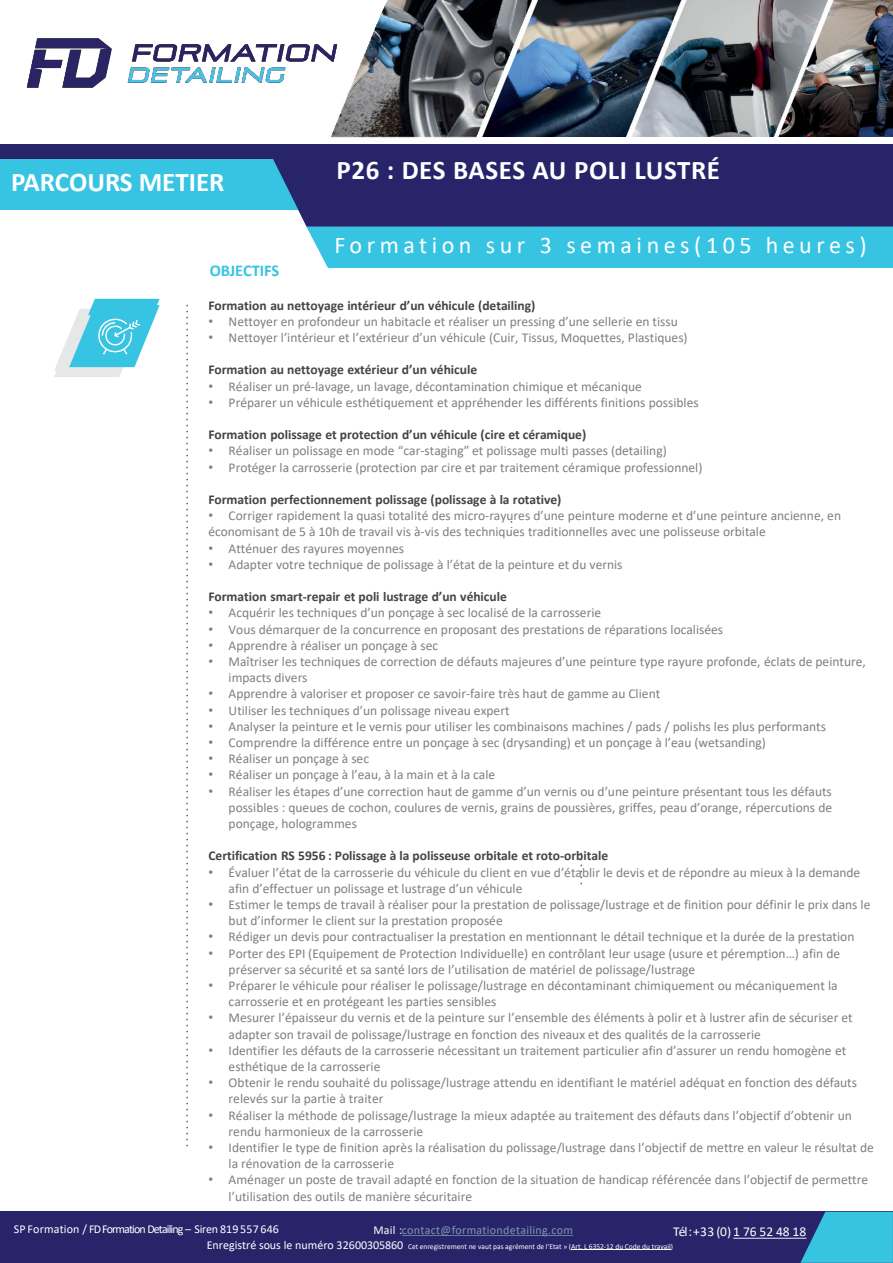
<style>
.page{position:relative;width:893px;height:1263px;background:#fff}
.page>*{position:absolute;margin:0;border:0;box-sizing:border-box;transform-origin:0 0}
.t1{font:700 27px "Calibri";letter-spacing:.01em;color:#fff}
.t2{font:24px "Calibri";letter-spacing:.19em;color:#fff}
.t3{font:700 16.5px "Calibri";letter-spacing:-.01em;color:#37c4e3}
.t4{font:13.5px/16.2px "Calibri";color:#7f7f7f}
.t5{font:700 13.5px "Calibri";letter-spacing:-.005em;color:#444}
.t6{font:13.5px "Calibri";letter-spacing:.005em;color:#fff}
.t7{font:12px "Calibri";letter-spacing:-.025em;color:#fff}
.t8{font:12px "Calibri";letter-spacing:.025em;color:#8496b0}
.t9{font:7.5px "Calibri";color:#fff}
.s1{font-family:"Arial"}
.s2{font-size:12px}
.s3{color:#fff}
</style>
<div class="page">
<svg style="left:186px;top:305px;width:2px;height:842px"></svg>
<img style="left:833px;top:0;width:59px;height:137px">
<img style="left:686px;top:0;width:147px;height:137px">
<img style="left:537px;top:0;width:149px;height:137px">
<img style="left:363px;top:0;width:174px;height:138px">
<img style="left:26px;top:38px;width:337px;height:100px">
<div style="left:0;top:159px;width:535px;height:51px;background:#37c4e3"></div>
<div style="left:306px;top:226px;width:586px;height:42px;background:#37c4e3"></div>
<div style="left:273px;top:159px;width:619px;height:67px;background:#27246a"></div>
<div style="left:0;top:144px;width:892px;height:15px;background:#27246a"></div>
<svg style="left:54px;top:299px;width:106px;height:78px"></svg>
<svg style="left:580px;top:853px;width:2px;height:32px"></svg>
<div style="left:0;top:1212px;width:892px;height:51px;background:#27246a"></div>
<hr style="left:571px;top:1250px;width:99px;height:1px;background:#fff">
<svg style="left:402px;top:1235px;width:171px;height:1px"></svg>
<svg style="left:733px;top:1212px;width:159px;height:51px"></svg>
<h1 class="t1" style="left:11px;top:163px;width:215px">PARCOURS METIER</h1>
<h2 class="t1" style="left:336px;top:151px;width:385px">P26 : DES BASES AU POLI LUSTRÉ</h2>
<p class="t2" style="left:334px;top:228px;width:534px">Formation sur 3 semaines(105 heures)</p>
<p class="t3" style="left:210px;top:259px;width:71px">OBJECTIFS</p>
<p class="t5" style="left:208px;top:296px;width:328px">Formation au nettoyage intérieur d’un véhicule (detailing)</p>
<p class="t4" style="left:208px;top:313px;width:471px"><span class="s1">•</span> Nettoyer en profondeur un habitacle et réaliser un pressing d’une sellerie en tissu</p>
<p class="t4" style="left:208px;top:329px;width:481px"><span class="s1">•</span> Nettoyer l’intérieur et l’extérieur d’un véhicule (Cuir, Tissus, Moquettes, Plastiques)</p>
<p class="t5" style="left:208px;top:360px;width:270px">Formation au nettoyage extérieur d’un véhicule</p>
<p class="t4" style="left:208px;top:378px;width:435px"><span class="s1">•</span> Réaliser un pré-lavage, un lavage, décontamination chimique et mécanique</p>
<p class="t4" style="left:208px;top:394px;width:492px"><span class="s1">•</span> Préparer un véhicule esthétiquement et appréhender les différents finitions possibles</p>
<p class="t5" style="left:208px;top:425px;width:379px">Formation polissage et protection d’un véhicule (cire et céramique)</p>
<p class="t4" style="left:208px;top:442px;width:460px"><span class="s1">•</span> Réaliser un polissage en mode “car-staging” et polissage multi passes (detailing)</p>
<p class="t4" style="left:208px;top:459px;width:495px"><span class="s1">•</span> Protéger la carrosserie (protection par cire et par traitement céramique professionnel)</p>
<p class="t5" style="left:208px;top:490px;width:354px">Formation perfectionnement polissage (polissage à la rotative)</p>
<p class="t4" style="left:208px;top:507px;width:634px"><span class="s1">•</span> Corriger rapidement la quasi totalité des micro-rayures d’une peinture moderne et d’une peinture ancienne, en économisant de 5 à 10h de travail vis à-vis des techniques traditionnelles avec une polisseuse orbitale</p>
<p class="t4" style="left:208px;top:540px;width:197px"><span class="s1">•</span> Atténuer des rayures moyennes</p>
<p class="t4" style="left:208px;top:556px;width:415px"><span class="s1">•</span> Adapter votre technique de polissage à l’état de la peinture et du vernis</p>
<p class="t5" style="left:208px;top:587px;width:300px">Formation smart-repair et poli lustrage d’un véhicule</p>
<p class="t4" style="left:208px;top:604px;width:394px"><span class="s1">•</span> Acquérir les techniques d’un ponçage à sec localisé de la carrosserie</p>
<p class="t4" style="left:208px;top:621px;width:516px"><span class="s1">•</span> Vous démarquer de la concurrence en proposant des prestations de réparations localisées</p>
<p class="t4" style="left:208px;top:637px;width:231px"><span class="s1">•</span> Apprendre à réaliser un ponçage à sec</p>
<p class="t4" style="left:229px;top:653px;width:638px;text-indent:-20px"><span class="s1">•</span> Maîtriser les techniques de correction de défauts majeures d’une peinture type rayure profonde, éclats de peinture, impacts divers</p>
<p class="t4" style="left:208px;top:685px;width:453px"><span class="s1">•</span> Apprendre à valoriser et proposer ce savoir-faire très haut de gamme au Client</p>
<p class="t4" style="left:208px;top:702px;width:303px"><span class="s1">•</span> Utiliser les techniques d’un polissage niveau expert</p>
<p class="t4" style="left:208px;top:718px;width:619px"><span class="s1">•</span> Analyser la peinture et le vernis pour utiliser les combinaisons machines / pads / polishs les plus performants</p>
<p class="t4" style="left:208px;top:734px;width:559px"><span class="s1">•</span> Comprendre la différence entre un ponçage à sec (drysanding) et un ponçage à l’eau (wetsanding)</p>
<p class="t4" style="left:208px;top:750px;width:162px"><span class="s1">•</span> Réaliser un ponçage à sec</p>
<p class="t4" style="left:208px;top:766px;width:288px"><span class="s1">•</span> Réaliser un ponçage à l’eau, à la main et à la cale</p>
<p class="t4" style="left:229px;top:783px;width:605px;text-align:justify;text-indent:-20px"><span class="s1">•</span> Réaliser les étapes d’une correction haut de gamme d’un vernis ou d’une peinture présentant tous les défauts possibles : queues de cochon, coulures de vernis, grains de poussières, griffes, peau d’orange, répercutions de ponçage, hologrammes</p>
<p class="t5" style="left:208px;top:846px;width:401px">Certification RS 5956 : Polissage à la polisseuse orbitale et roto-orbitale</p>
<p class="t4" style="left:229px;top:864px;width:633px;text-indent:-20px"><span class="s1">•</span> Évaluer l’état de la carrosserie du véhicule du client en vue d’établir le devis et de répondre au mieux à la demande afin d’effectuer un polissage et lustrage d’un véhicule</p>
<p class="t4" style="left:229px;top:896px;width:643px;text-indent:-20px"><span class="s1">•</span> Estimer le temps de travail à réaliser pour la prestation de polissage/lustrage et de finition pour définir le prix dans le but d’informer le client sur la prestation proposée</p>
<p class="t4" style="left:208px;top:928px;width:647px"><span class="s1">•</span> Rédiger un devis pour contractualiser la prestation en mentionnant le détail technique et la durée de la prestation</p>
<p class="t4" style="left:229px;top:945px;width:613px;text-indent:-20px"><span class="s1">•</span> Porter des EPI (Equipement de Protection Individuelle) en contrôlant leur usage (usure et péremption…) afin de préserver sa sécurité et sa santé lors de l’utilisation de matériel de polissage/lustrage</p>
<p class="t4" style="left:229px;top:977px;width:610px;text-indent:-20px"><span class="s1">•</span> Préparer le véhicule pour réaliser le polissage/lustrage en décontaminant chimiquement ou mécaniquement la carrosserie et en protégeant les parties sensibles</p>
<p class="t4" style="left:229px;top:1009px;width:625px;text-indent:-20px"><span class="s1">•</span> Mesurer l’épaisseur du vernis et de la peinture sur l’ensemble des éléments à polir et à lustrer afin de sécuriser et adapter son travail de polissage/lustrage en fonction des niveaux et des qualités de la carrosserie</p>
<p class="t4" style="left:229px;top:1042px;width:619px;text-indent:-20px"><span class="s1">•</span> Identifier les défauts de la carrosserie nécessitant un traitement particulier afin d’assurer un rendu homogène et esthétique de la carrosserie</p>
<p class="t4" style="left:229px;top:1074px;width:630px;text-indent:-20px"><span class="s1">•</span> Obtenir le rendu souhaité du polissage/lustrage attendu en identifiant le matériel adéquat en fonction des défauts relevés sur la partie à traiter</p>
<p class="t4" style="left:229px;top:1107px;width:624px;text-indent:-20px"><span class="s1">•</span> Réaliser la méthode de polissage/lustrage la mieux adaptée au traitement des défauts dans l’objectif d’obtenir un rendu harmonieux de la carrosserie</p>
<p class="t4" style="left:229px;top:1139px;width:646px;text-indent:-20px"><span class="s1">•</span> Identifier le type de finition après la réalisation du polissage/lustrage dans l’objectif de mettre en valeur le résultat de la rénovation de la carrosserie</p>
<p class="t4" style="left:229px;top:1171px;width:641px;text-indent:-20px"><span class="s1">•</span> Aménager un poste de travail adapté en fonction de la situation de handicap référencée dans l’objectif de permettre l’utilisation des outils de manière sécuritaire</p>
<p class="t7" style="left:14px;top:1220px;width:266px">SP Formation / FD Formation Detailing – Siren 819557 646</p>
<p class="t9" style="left:207px;top:1241px;width:468px"><span class="s2">Enregistré sous le numéro 32600305860</span> Cet enregistrement ne vaut pas agrément de l’Etat » (Art. L 6352-12 du Code du travail)</p>
<p class="t8" style="left:373px;top:1221px;width:201px"><span class="s3">Mail :</span>contact@formationdetailing.com</p>
<p class="t6" style="left:673px;top:1222px;width:135px">Tél:+33 (0) 1 76 52 48 18</p>
</div>
